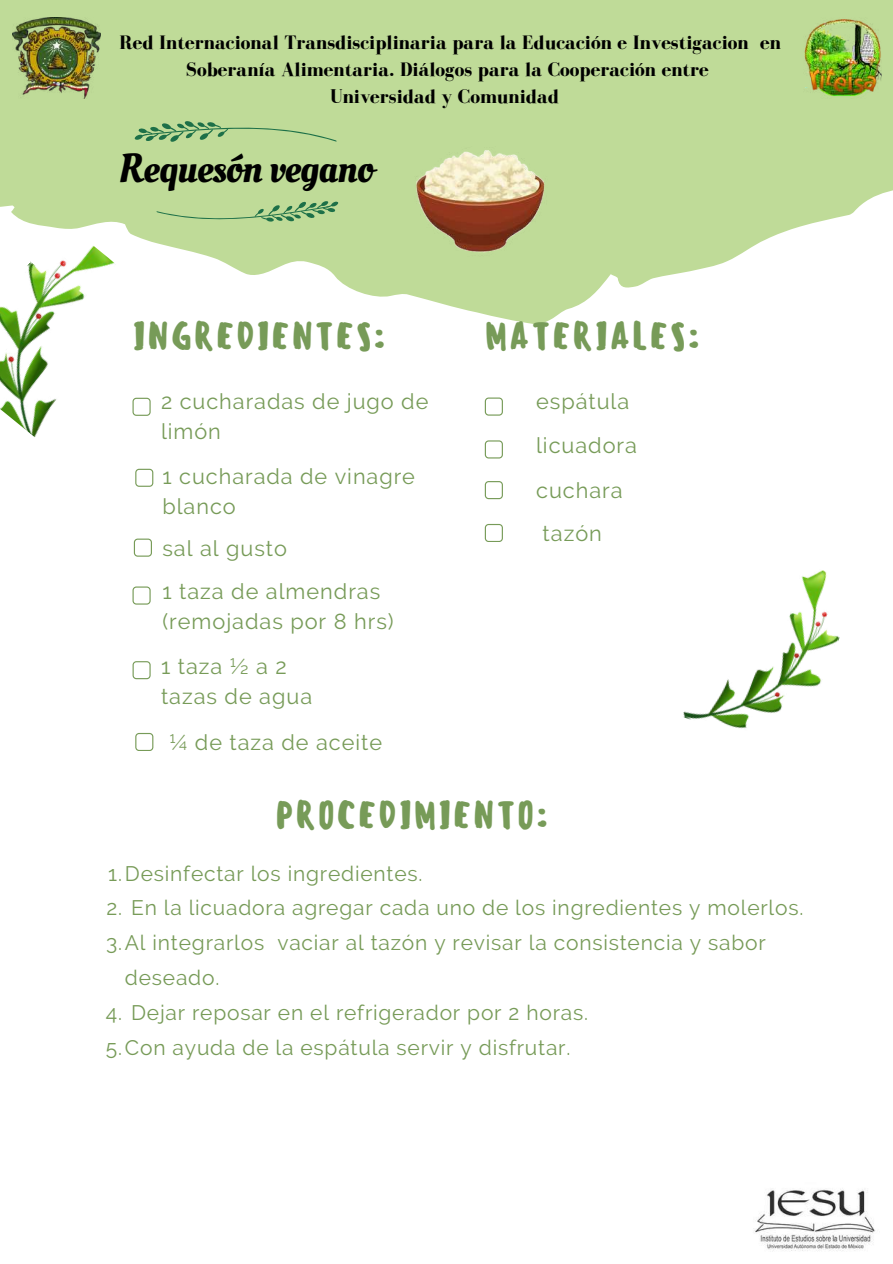
<style>
.page{position:relative;width:893px;height:1264px;background:#fff}
.page>*{position:absolute;margin:0;border:0;box-sizing:border-box;transform-origin:0 0}
.t1{font:40.5px "Oleo Script";letter-spacing:-.015em;color:#000}
.t2{font:500 36.6px "Sensei";letter-spacing:.045em;color:#779b58}
.t3{font:21.75px/30.2px "Raleway";letter-spacing:.045em;color:#779b58}
.t4{font:21.6px/30px "Raleway";letter-spacing:.045em;color:#779b58}
.t5{font:21px/34.8px "Raleway";letter-spacing:.04em;color:#779b58}
.t6{font:700 19.95px/27px "Bodoni FLF";color:#000;text-align:center}
</style>
<div class="page">
<svg style="left:0;top:0;width:892px;height:325px;fill:#bfdb98"></svg>
<svg style="left:134px;top:49px;width:205px;height:238px;background:#bfdb9e"></svg>
<img style="left:0;top:221px;width:173px;height:216px">
<img style="left:683px;top:570px;width:157px;height:159px">
<svg style="left:485px;top:397px;width:17px;height:18px"></svg>
<svg style="left:485px;top:440px;width:17px;height:18px"></svg>
<svg style="left:485px;top:481px;width:17px;height:18px"></svg>
<img style="left:374px;top:126px;width:211px;height:149px">
<svg style="left:135px;top:469px;width:18px;height:18px"></svg>
<svg style="left:132px;top:398px;width:18px;height:18px"></svg>
<svg style="left:132px;top:586px;width:18px;height:18px"></svg>
<svg style="left:132px;top:661px;width:18px;height:18px"></svg>
<svg style="left:134px;top:538px;width:18px;height:18px"></svg>
<svg style="left:135px;top:733px;width:18px;height:18px"></svg>
<svg style="left:485px;top:524px;width:17px;height:18px"></svg>
<img style="left:13px;top:18px;width:87px;height:80px">
<img style="left:753px;top:1189px;width:123px;height:62px">
<img style="left:803px;top:18px;width:77px;height:80px">
<p class="t6" style="left:119px;top:29px;width:663px">Red Internacional Transdisciplinaria para la Educación e Investigacion en<br>Soberanía Alimentaria. Diálogos para la Cooperación entre<br>Universidad y Comunidad</p>
<h1 class="t1" style="left:119px;top:141px;width:256px">Requesón vegano</h1>
<h2 class="t2" style="left:132px;top:314px;width:255px">INGREDIENTES:</h2>
<p class="t4" style="left:161px;top:386px;width:269px">2 cucharadas de jugo de limón</p>
<p class="t4" style="left:162px;top:461px;width:254px">1 cucharada de vinagre blanco</p>
<p class="t4" style="left:162px;top:533px;width:126px">sal al gusto</p>
<p class="t3" style="left:162px;top:576px;width:233px">1 taza de almendras (remojadas por 8 hrs)</p>
<p class="t3" style="left:161px;top:651px;width:153px">1taza½a2 tazas de agua</p>
<p class="t4" style="left:170px;top:727px;width:214px">¼ de taza de aceite</p>
<h2 class="t2" style="left:484px;top:314px;width:216px">MATERIALES:</h2>
<p class="t3" style="left:536px;top:386px;width:95px">espátula</p>
<p class="t3" style="left:536px;top:430px;width:102px">licuadora</p>
<p class="t3" style="left:536px;top:475px;width:88px">cuchara</p>
<p class="t3" style="left:542px;top:518px;width:61px">tazón</p>
<h2 class="t2" style="left:275px;top:792px;width:274px">PROCEDIMIENTO:</h2>
<p class="t5" style="left:108px;top:855px;width:316px">1.Desinfectar los ingredientes.</p>
<p class="t5" style="left:106px;top:890px;width:698px">2. En la licuadora agregar cada uno de los ingredientes y molerlos.</p>
<p class="t5" style="left:106px;top:925px;width:661px">3.Al integrarlos vaciar al tazón y revisar la consistencia y sabor</p>
<p class="t5" style="left:125px;top:960px;width:96px">deseado.</p>
<p class="t5" style="left:106px;top:995px;width:484px">4. Dejar reposar en el refrigerador por 2 horas.<br>5.Con ayuda de la espátula servir y disfrutar.</p>
</div>
